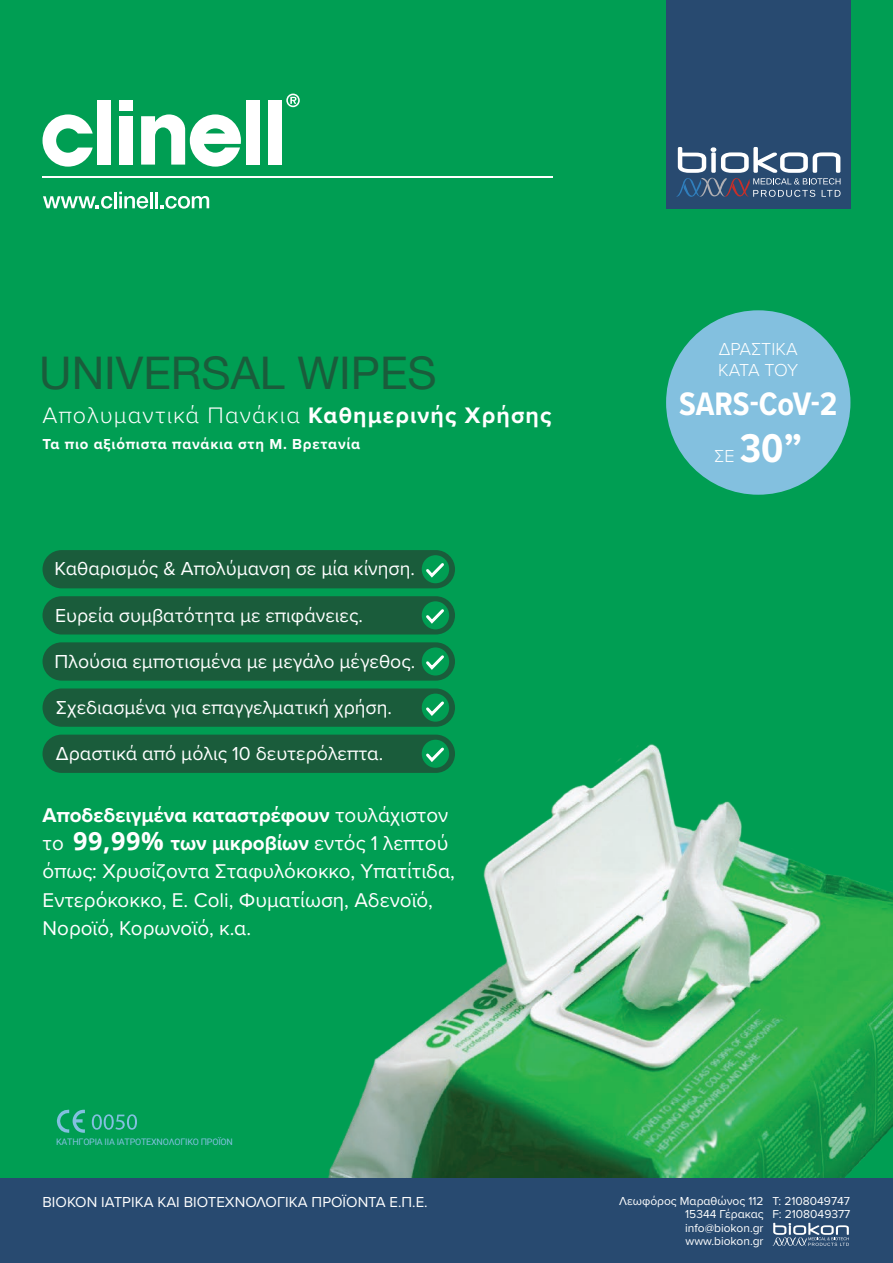
<style>
.page{position:relative;width:893px;height:1263px;background:#fff}
.page>*{position:absolute;margin:0;border:0;box-sizing:border-box;transform-origin:0 0}
.t1{font:45px "Helvetica Neue LT";color:#1a5c3b}
.t2{font:700 41.55px "Proxima Nova Cond";color:#fff}
.t3{font:700 33.75px "Proxima Nova Cond";color:#fff}
.t4{font:700 25.2px "Open Sans";color:#fff}
.t5{font:300 23.25px "Proxima Nova";letter-spacing:.05em;color:#fff}
.t6{font:20.7px/28.2px "Proxima Nova";color:#fff}
.t7{font:700 20.7px/28.2px "Proxima Nova";color:#fff}
.t8{font:19.5px "Proxima Nova";color:#fff}
.t9{font:300 18px/20.4px "Proxima Nova";color:#fff}
.t10{font:15px "Proxima Nova";color:#fff}
.t11{font:700 15px "Proxima Nova";letter-spacing:.05em;color:#fff}
.t12{font:12px/12.8px "Proxima Nova";color:#fff}
.t13{font:9px "Roboto";letter-spacing:-.025em;color:#83c0df}
.s1{font-weight:700}
.s2{font-weight:400}
</style>
<div class="page">
<div style="left:0;top:0;width:893px;height:1178px;background:#009e53"></div>
<div style="left:666px;top:0;width:184px;height:209px;background:#284a70"></div>
<svg style="left:676px;top:147px;width:164px;height:50px"></svg>
<hr style="left:43px;top:176px;width:510px;height:1px;background:#fff">
<svg style="left:286px;top:94px;width:14px;height:13px"></svg>
<div style="left:119px;top:100px;width:14px;height:11px;background:#fff"></div>
<div style="left:97px;top:100px;width:14px;height:65px;background:#fff"></div>
<div style="left:119px;top:116px;width:14px;height:49px;background:#fff"></div>
<div style="left:246px;top:100px;width:13px;height:65px;background:#fff"></div>
<div style="left:268px;top:100px;width:14px;height:65px;background:#fff"></div>
<svg style="left:43px;top:114px;width:50px;height:53px"></svg>
<svg style="left:141px;top:114px;width:100px;height:53px"></svg>
<svg style="left:43px;top:196px;width:69px;height:13px"></svg>
<hr style="left:114px;top:192px;width:3px;height:16px;background:#fff">
<svg style="left:119px;top:192px;width:33px;height:17px"></svg>
<hr style="left:155px;top:192px;width:3px;height:16px;background:#fff">
<svg style="left:160px;top:196px;width:49px;height:13px"></svg>
<svg style="left:57px;top:1109px;width:28px;height:24px"></svg>
<svg style="left:92px;top:1114px;width:45px;height:16px"></svg>
<div style="left:666px;top:310px;width:184px;height:185px;background:#83c0df;border-radius:50%"></div>
<div style="left:43px;top:550px;width:412px;height:38px;background:#1a5c3b;border-radius:19px"></div>
<div style="left:422px;top:555px;width:27px;height:28px;background:#009e53;border-radius:50%"></div>
<svg style="left:423px;top:560px;width:24px;height:20px"></svg>
<div style="left:43px;top:596px;width:412px;height:38px;background:#1a5c3b;border-radius:19px"></div>
<div style="left:422px;top:601px;width:27px;height:28px;background:#009e53;border-radius:50%"></div>
<svg style="left:423px;top:606px;width:24px;height:20px"></svg>
<div style="left:43px;top:642px;width:412px;height:39px;background:#1a5c3b;border-radius:19px"></div>
<div style="left:422px;top:647px;width:27px;height:28px;background:#009e53;border-radius:50%"></div>
<svg style="left:423px;top:653px;width:24px;height:19px"></svg>
<div style="left:43px;top:688px;width:412px;height:39px;background:#1a5c3b;border-radius:19px"></div>
<div style="left:422px;top:694px;width:27px;height:28px;background:#009e53;border-radius:50%"></div>
<svg style="left:423px;top:699px;width:24px;height:19px"></svg>
<div style="left:43px;top:735px;width:412px;height:38px;background:#1a5c3b;border-radius:19px"></div>
<img style="left:311px;top:734px;width:582px;height:444px">
<div style="left:0;top:1178px;width:893px;height:85px;background:#284a70"></div>
<svg style="left:772px;top:1223px;width:77px;height:23px"></svg>
<h1 class="t1" style="left:39px;top:346px;width:399px">UNIVERSAL WIPES</h1>
<p class="t5" style="left:43px;top:398px;width:511px">Απολυμαντικά Πανάκια <span class="s1">Καθημερινής Χρήσης</span></p>
<p class="t11" style="left:43px;top:433px;width:319px">Τα πιο αξιόπιστα πανάκια στη Μ. Βρετανία</p>
<p class="t8" style="left:55px;top:554px;width:362px">Καθαρισμός &amp; Απολύμανση σε μία κίνηση.</p>
<p class="t8" style="left:55px;top:601px;width:309px">Ευρεία συμβατότητα με επιφάνειες.</p>
<p class="t8" style="left:55px;top:647px;width:362px">Πλούσια εμποτισμένα με μεγάλο μέγεθος.</p>
<p class="t8" style="left:56px;top:693px;width:337px">Σχεδιασμένα για επαγγελματική χρήση.</p>
<p class="t8" style="left:56px;top:739px;width:329px">Δραστικά από μόλις 10 δευτερόλεπτα.</p>
<p class="t7" style="left:43px;top:800px;width:407px">Αποδεδειγμένα καταστρέφουν <span class="s2">τουλάχιστον το</span></p>
<p class="t4" style="left:73px;top:823px;width:92px">99,99%</p>
<p class="t6" style="left:43px;top:828px;width:414px;text-indent:128px"><span class="s1">των μικροβίων</span> εντός 1 λεπτού όπως: Χρυσίζοντα Σταφυλόκοκκο, Υπατίτιδα, Εντερόκοκκο, E. Coli, Φυματίωση, Αδενοϊό, Νοροϊό, Κορωνοϊό, κ.α.</p>
<p class="t13" style="left:56px;top:1135px;width:178px">ΚΑΤΗΓΟΡΙΑ ΙΙA ΙΑΤΡΟΤΕΧΝΟΛΟΓΙΚΟ ΠΡΟΪΟΝ</p>
<p class="t9" style="left:718px;top:338px;width:81px">ΔΡΑΣΤΙΚΑ<br>ΚΑΤΑ ΤΟΥ</p>
<h3 class="t3" style="left:679px;top:378px;width:160px">SARS-CοV-2</h3>
<h2 class="t2" style="left:740px;top:418px;width:64px">30”</h2>
<p class="t9" style="left:714px;top:445px;width:22px">ΣΕ</p>
<p class="t10" style="left:43px;top:1191px;width:387px">ΒΙΟΚΟΝ ΙΑΤΡΙΚΑ ΚΑΙ ΒΙΟΤΕΧΝΟΛΟΓΙΚΑ ΠΡΟΪΟΝΤΑ Ε.Π.Ε.</p>
<p class="t12" style="left:619px;top:1194px;width:146px;text-align:right">Λεωφόρος Μαραθώνος 112<br>15344 Γέρακας</p>
<p class="t12" style="left:772px;top:1194px;width:80px">Τ: 2108049747<br>F: 2108049377</p>
<p class="t12" style="left:685px;top:1221px;width:80px">info@biokon.gr www.biokon.gr</p>
</div>
